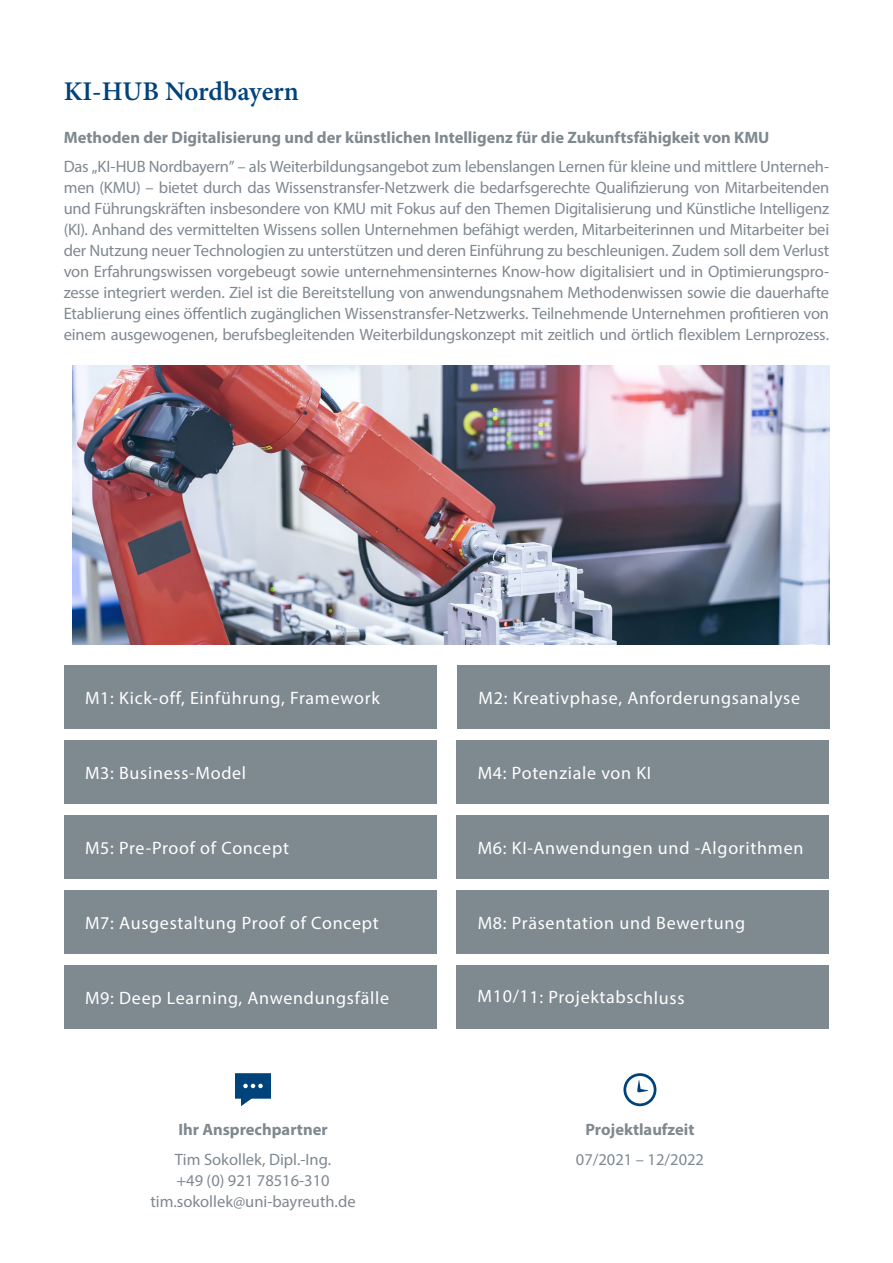
<style>
.page{position:relative;width:893px;height:1263px;background:#fff}
.page>*{position:absolute;margin:0;border:0;box-sizing:border-box;transform-origin:0 0}
.t1{font:600 27px "Minion Pro";letter-spacing:-.005em;color:#00437b}
.t2{font:18px "Myriad Pro";letter-spacing:.04em;color:#fff}
.t3{font:16.5px/21px "Myriad Pro";color:#7f8990;text-align:justify}
.t4{font:700 16.5px "Myriad Pro";color:#7f8990}
</style>
<div class="page">
<img style="left:72px;top:366px;width:757px;height:278px">
<svg style="left:235px;top:1073px;width:36px;height:33px"></svg>
<div style="left:64px;top:665px;width:372px;height:64px;background:#7f8990"></div>
<div style="left:64px;top:740px;width:372px;height:64px;background:#7f8990"></div>
<div style="left:457px;top:665px;width:373px;height:64px;background:#7f8990"></div>
<div style="left:64px;top:890px;width:372px;height:64px;background:#7f8990"></div>
<div style="left:64px;top:815px;width:372px;height:64px;background:#7f8990"></div>
<div style="left:456px;top:815px;width:373px;height:64px;background:#7f8990"></div>
<div style="left:456px;top:740px;width:373px;height:64px;background:#7f8990"></div>
<div style="left:456px;top:890px;width:373px;height:64px;background:#7f8990"></div>
<div style="left:64px;top:965px;width:372px;height:64px;background:#7f8990"></div>
<div style="left:456px;top:965px;width:373px;height:64px;background:#7f8990"></div>
<svg style="left:623px;top:1073px;width:33px;height:33px"></svg>
<h1 class="t1" style="left:64px;top:73px;width:237px">KI-HUB Nordbayern</h1>
<p class="t4" style="left:64px;top:126px;width:707px">Methoden der Digitalisierung und der künstlichen Intelligenz für die Zukunftsfähigkeit von KMU</p>
<p class="t3" style="left:64px;top:156px;width:767px">Das „KI-HUB Nordbayern” – als Weiterbildungsangebot zum lebenslangen Lernen für kleine und mittlere Unterneh&shy;men (KMU) – bietet durch das Wissenstransfer-Netzwerk die bedarfsgerechte Qualifizierung von Mitarbeitenden und Führungskräften insbesondere von KMU mit Fokus auf den Themen Digitalisierung und Künstliche Intelligenz (KI). Anhand des vermittelten Wissens sollen Unternehmen befähigt werden, Mitarbeiterinnen und Mitarbeiter bei der Nutzung neuer Technologien zu unterstützen und deren Einführung zu beschleunigen. Zudem soll dem Verlust von Erfahrungswissen vorgebeugt sowie unternehmensinternes Know-how digitalisiert und in Optimierungspro&shy;zesse integriert werden. Ziel ist die Bereitstellung von anwendungsnahem Methodenwissen sowie die dauerhafte Etablierung eines öffentlich zugänglichen Wissenstransfer-Netzwerks. Teilnehmende Unternehmen profitieren von einem ausgewogenen, berufsbegleitenden Weiterbildungskonzept mit zeitlich und örtlich flexiblem Lernprozess.</p>
<p class="t2" style="left:85px;top:687px;width:296px">M1: Kick-off, Einführung, Framework</p>
<p class="t2" style="left:85px;top:762px;width:163px">M3: Business-Model</p>
<p class="t2" style="left:479px;top:687px;width:323px">M2: Kreativphase, Anforderungsanalyse</p>
<p class="t2" style="left:478px;top:762px;width:175px">M4: Potenziale von KI</p>
<p class="t2" style="left:85px;top:836px;width:205px">M5: Pre-Proof of Concept</p>
<p class="t2" style="left:478px;top:836px;width:327px">M6: KI-Anwendungen und -Algorithmen</p>
<p class="t2" style="left:85px;top:911px;width:295px">M7: Ausgestaltung Proof of Concept</p>
<p class="t2" style="left:478px;top:911px;width:269px">M8: Präsentation und Bewertung</p>
<p class="t2" style="left:85px;top:986px;width:306px">M9: Deep Learning, Anwendungsfälle</p>
<p class="t2" style="left:478px;top:986px;width:209px">M10/11: Projektabschluss</p>
<p class="t4" style="left:178px;top:1119px;width:151px">Ihr Ansprechpartner</p>
<p class="t3" style="left:150px;top:1148px;width:207px;text-align:center">Tim Sokollek, Dipl.-Ing.<br>+49 (0) 921 78516-310 tim.sokollek@uni-bayreuth.de</p>
<p class="t4" style="left:585px;top:1119px;width:111px">Projektlaufzeit</p>
<p class="t3" style="left:576px;top:1148px;width:130px">07/2021 – 12/2022</p>
</div>
